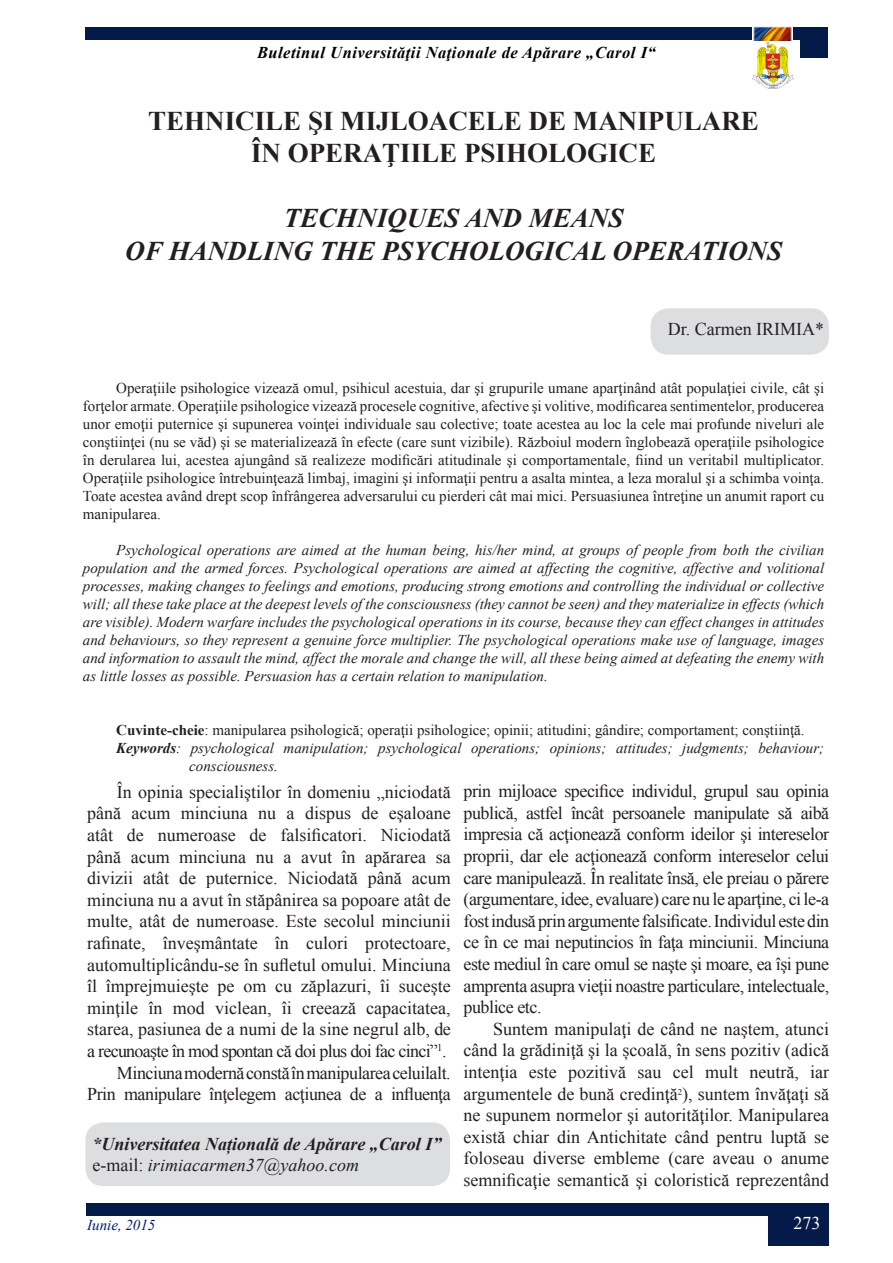
<style>
.page{position:relative;width:893px;height:1263px;background:#fff}
.page>*{position:absolute;margin:0;border:0;box-sizing:border-box;transform-origin:0 0}
.t1{font:700 27px "Times New Roman";color:#231f20}
.t2{font:italic 700 27px "Times New Roman";color:#231f20}
.t3{font:18px/21.6px "Times New Roman";letter-spacing:-.025em;color:#231f20;text-align:justify}
.t4{font:italic 700 18px "Times New Roman";color:#231f20}
.t5{font:italic 18px "Times New Roman";color:#231f20}
.t6{font:18px "Times New Roman";color:#231f20}
.t7{font:18px "Times New Roman";color:#fff}
.t8{font:italic 700 16.5px "Times New Roman";letter-spacing:.03em;color:#000103}
.t9{font:italic 15px/18px "Times New Roman";color:#231f20;text-align:justify}
.t10{font:15px/18px "Times New Roman";color:#231f20;text-align:justify}
.t11{font:italic 15px "Times New Roman";color:#001d67}
.s1{font-weight:700}
.s2{font-style:normal}
</style>
<div class="page">
<img style="left:753px;top:43px;width:40px;height:45px">
<div style="left:85px;top:27px;width:743px;height:13px;background:#041b49"></div>
<img style="left:752px;top:27px;width:40px;height:13px">
<div style="left:800px;top:36px;width:28px;height:22px;background:#041b49"></div>
<div style="left:87px;top:1203px;width:742px;height:13px;background:#041b49"></div>
<div style="left:768px;top:1216px;width:61px;height:29px;background:#041b49"></div>
<div style="left:651px;top:308px;width:178px;height:47px;background:#dddee0;border-radius:18px"></div>
<div style="left:85px;top:1122px;width:365px;height:64px;background:#dddee0;border-radius:18px"></div>
<p class="t8" style="left:257px;top:41px;width:400px">Buletinul Universităţii Naţionale de Apărare „Carol I“</p>
<p class="t1" style="left:148px;top:102px;width:612px">TEHNICILE ŞI MIJLOACELE DE MANIPULARE</p>
<p class="t1" style="left:251px;top:134px;width:407px">ÎN OPERAŢIILE PSIHOLOGICE</p>
<p class="t2" style="left:284px;top:199px;width:341px">TECHNIQUES AND MEANS</p>
<p class="t2" style="left:125px;top:232px;width:659px">OF HANDLING THE PSYCHOLOGICAL OPERATIONS</p>
<p class="t6" style="left:668px;top:316px;width:158px">Dr. Carmen IRIMIA*</p>
<p class="t10" style="left:83px;top:378px;width:743px;text-indent:33px">Operaţiile psihologice vizează omul, psihicul acestuia, dar şi grupurile umane aparţinând atât populaţiei civile, cât şi forţelor armate. Operaţiile psihologice vizează procesele cognitive, afective şi volitive, modificarea sentimentelor, producerea unor emoţii puternice şi supunerea voinţei individuale sau colective; toate acestea au loc la cele mai profunde niveluri ale conştiinţei (nu se văd) şi se materializează în efecte (care sunt vizibile). Războiul modern înglobează operaţiile psihologice în derularea lui, acestea ajungând să realizeze modificări atitudinale şi comportamentale, fiind un veritabil multiplicator.<br>Operaţiile psihologice întrebuinţează limbaj, imagini şi informaţii pentru a asalta mintea, a leza moralul şi a schimba voinţa.<br>Toate acestea având drept scop înfrângerea adversarului cu pierderi cât mai mici. Persuasiunea întreţine un anumit raport cu manipularea.</p>
<p class="t9" style="left:83px;top:540px;width:743px;text-indent:33px">Psychological operations are aimed at the human being, his/her mind, at groups of people from both the civilian population and the armed forces. Psychological operations are aimed at affecting the cognitive, affective and volitional processes, making changes to feelings and emotions, producing strong emotions and controlling the individual or collective will; all these take place at the deepest levels of the consciousness (they cannot be seen) and they materialize in effects (which are visible). Modern warfare includes the psychological operations in its course, because they can effect changes in attitudes and behaviours, so they represent a genuine force multiplier. The psychological operations make use of language, images and information to assault the mind, affect the morale and change the will, all these being aimed at defeating the enemy with as little losses as possible. Persuasion has a certain relation to manipulation.</p>
<p class="t10" style="left:116px;top:720px;width:690px"><span class="s1">Cuvinte-cheie</span>: manipularea psihologică; operaţii psihologice; opinii; atitudini; gândire; comportament; conştiinţă.</p>
<p class="t9" style="left:189px;top:738px;width:636px;text-indent:-73px"><span class="s1">Keywords</span>: psychological manipulation; psychological operations; opinions; attitudes; judgments; behaviour; consciousness.</p>
<p class="t3" style="left:87px;top:780px;width:365px;text-indent:30px">În opinia specialiştilor în domeniu „niciodată până acum minciuna nu a dispus de eşaloane atât de numeroase de falsificatori. Niciodată până acum minciuna nu a avut în apărarea sa divizii atât de puternice. Niciodată până acum minciuna nu a avut în stăpânirea sa popoare atât de multe, atât de numeroase. Este secolul minciunii rafinate, înveşmântate în culori protectoare, automultiplicându-se în sufletul omului. Minciuna îl împrejmuieşte pe om cu zăplazuri, îi suceşte minţile în mod viclean, îi creează capacitatea, starea, pasiunea de a numi de la sine negrul alb, de a recunoaşte în mod spontan că doi plus doi fac cinci”<sup>1</sup>.</p>
<p class="t3" style="left:87px;top:1061px;width:365px;text-align:right">Minciuna modernă constă în manipularea celuilalt.<br>Prin manipulare înţelegem acţiunea de a influenţa</p>
<p class="t4" style="left:93px;top:1131px;width:350px">*Universitatea Națională de Apărare „Carol I”</p>
<p class="t5" style="left:93px;top:1153px;width:268px"><span class="s2">e-mail:</span> irimiacarmen37@yahoo.com</p>
<p class="t3" style="left:463px;top:780px;width:367px">prin mijloace specifice individul, grupul sau opinia publică, astfel încât persoanele manipulate să aibă impresia că acţionează conform ideilor şi intereselor proprii, dar ele acţionează conform intereselor celui care manipulează. În realitate însă, ele preiau o părere (argumentare, idee, evaluare) care nu le aparţine, ci le-a fost indusă prin argumente falsificate. Individul este din ce în ce mai neputincios în faţa minciunii. Minciuna este mediul în care omul se naşte şi moare, ea îşi pune amprenta asupra vieţii noastre particulare, intelectuale, publice etc.</p>
<p class="t3" style="left:463px;top:1017px;width:367px;text-indent:30px">Suntem manipulaţi de când ne naştem, atunci când la grădiniţă şi la școală, în sens pozitiv (adică intenţia este pozitivă sau cel mult neutră, iar argumentele de bună credinţă<sup>2</sup>), suntem învăţaţi să ne supunem normelor şi autorităţilor. Manipularea există chiar din Antichitate când pentru luptă se foloseau diverse embleme (care aveau o anume semnificaţie semantică şi coloristică reprezentând</p>
<p class="t11" style="left:87px;top:1215px;width:70px">Iunie, 2015</p>
<p class="t7" style="left:793px;top:1210px;width:28px">273</p>
</div>
